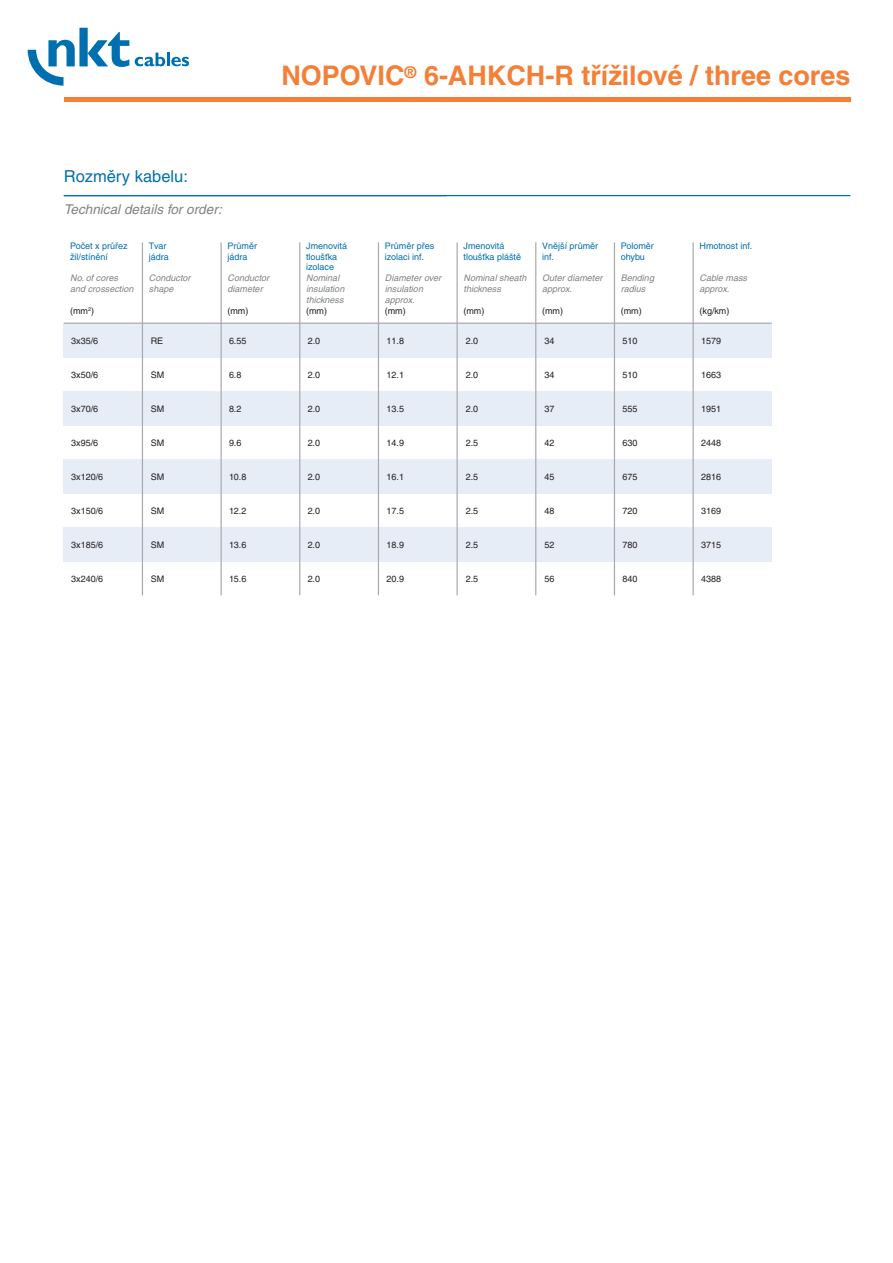
<style>
.page{position:relative;width:893px;height:1263px;background:#fff}
.page>*{position:absolute;margin:0;border:0;box-sizing:border-box;transform-origin:0 0}
.t1{font:700 27px "Helvetica CE";color:#f47f37}
.t2{font:16.5px "Helvetica CE";color:#006faf}
.t3{font:italic 13.5px "Helvetica CE";letter-spacing:.005em;color:#808285}
.t4{font:9px "Helvetica CE";color:#231f20}
.t5{font:italic 9px/10.8px "Helvetica CE";letter-spacing:.005em;color:#808285}
.t6{font:9px/10.8px "Helvetica CE";color:#006faf}
</style>
<div class="page">
<div style="left:64px;top:323px;width:708px;height:34px;background:#e6edf6"></div>
<div style="left:64px;top:391px;width:708px;height:34px;background:#e6edf6"></div>
<div style="left:64px;top:459px;width:708px;height:34px;background:#e6edf6"></div>
<div style="left:64px;top:527px;width:708px;height:34px;background:#e6edf6"></div>
<svg style="left:28px;top:28px;width:101px;height:58px"></svg>
<svg style="left:135px;top:53px;width:54px;height:13px"></svg>
<hr style="left:64px;top:98px;width:786px;height:4px;background:#f47f37">
<hr style="left:64px;top:195px;width:786px;height:1px;background:#006faf">
<hr style="left:142px;top:242px;width:1px;height:353px;background:#a8a9ad">
<hr style="left:221px;top:242px;width:1px;height:353px;background:#a8a9ad">
<hr style="left:299px;top:242px;width:1px;height:353px;background:#a8a9ad">
<hr style="left:64px;top:323px;width:708px;height:1px;background:#a8a9ad">
<hr style="left:378px;top:242px;width:1px;height:353px;background:#a8a9ad">
<hr style="left:456px;top:242px;width:2px;height:353px;background:#a8a9ad">
<hr style="left:535px;top:242px;width:1px;height:353px;background:#a8a9ad">
<hr style="left:614px;top:242px;width:1px;height:353px;background:#a8a9ad">
<hr style="left:692px;top:242px;width:2px;height:353px;background:#a8a9ad">
<h2 class="t2" style="left:64px;top:170px;width:126px">Rozměry kabelu:</h2>
<h3 class="t3" style="left:64px;top:204px;width:160px">Technical details for order:</h3>
<h1 class="t1" style="left:281px;top:66px;width:570px">NOPOVIC<sup>®</sup> 6-AHKCH-R třížilové / three cores</h1>
<p class="t6" style="left:70px;top:241px;width:59px">Počet x průřez žil/stínění</p>
<p class="t5" style="left:70px;top:274px;width:65px">No. of cores and crossection</p>
<p class="t4" style="left:70px;top:307px;width:25px">(mm<sup>2</sup>)</p>
<p class="t4" style="left:71px;top:337px;width:28px">3x35/6</p>
<p class="t4" style="left:151px;top:337px;width:14px">RE</p>
<p class="t4" style="left:229px;top:337px;width:19px">6.55</p>
<p class="t4" style="left:308px;top:337px;width:14px">2.0</p>
<p class="t4" style="left:387px;top:337px;width:19px">11.8</p>
<p class="t4" style="left:466px;top:337px;width:14px">2.0</p>
<p class="t4" style="left:544px;top:337px;width:11px">34</p>
<p class="t4" style="left:622px;top:337px;width:16px">510</p>
<p class="t4" style="left:701px;top:337px;width:21px">1579</p>
<p class="t4" style="left:71px;top:371px;width:28px">3x50/6</p>
<p class="t4" style="left:151px;top:371px;width:15px">SM</p>
<p class="t4" style="left:229px;top:371px;width:14px">6.8</p>
<p class="t4" style="left:308px;top:371px;width:14px">2.0</p>
<p class="t4" style="left:387px;top:371px;width:19px">12.1</p>
<p class="t4" style="left:466px;top:371px;width:14px">2.0</p>
<p class="t4" style="left:544px;top:371px;width:11px">34</p>
<p class="t4" style="left:622px;top:371px;width:16px">510</p>
<p class="t4" style="left:701px;top:371px;width:21px">1663</p>
<p class="t4" style="left:71px;top:405px;width:28px">3x70/6</p>
<p class="t4" style="left:151px;top:405px;width:15px">SM</p>
<p class="t4" style="left:229px;top:405px;width:14px">8.2</p>
<p class="t4" style="left:308px;top:405px;width:14px">2.0</p>
<p class="t4" style="left:387px;top:405px;width:19px">13.5</p>
<p class="t4" style="left:466px;top:405px;width:14px">2.0</p>
<p class="t4" style="left:544px;top:405px;width:11px">37</p>
<p class="t4" style="left:622px;top:405px;width:16px">555</p>
<p class="t4" style="left:701px;top:405px;width:21px">1951</p>
<p class="t4" style="left:71px;top:439px;width:28px">3x95/6</p>
<p class="t4" style="left:151px;top:439px;width:15px">SM</p>
<p class="t4" style="left:229px;top:439px;width:14px">9.6</p>
<p class="t4" style="left:308px;top:439px;width:14px">2.0</p>
<p class="t4" style="left:387px;top:439px;width:19px">14.9</p>
<p class="t4" style="left:466px;top:439px;width:14px">2.5</p>
<p class="t4" style="left:544px;top:439px;width:11px">42</p>
<p class="t4" style="left:622px;top:439px;width:16px">630</p>
<p class="t4" style="left:701px;top:439px;width:21px">2448</p>
<p class="t4" style="left:71px;top:473px;width:33px">3x120/6</p>
<p class="t4" style="left:151px;top:473px;width:15px">SM</p>
<p class="t4" style="left:229px;top:473px;width:19px">10.8</p>
<p class="t4" style="left:308px;top:473px;width:14px">2.0</p>
<p class="t4" style="left:387px;top:473px;width:19px">16.1</p>
<p class="t4" style="left:466px;top:473px;width:14px">2.5</p>
<p class="t4" style="left:544px;top:473px;width:11px">45</p>
<p class="t4" style="left:622px;top:473px;width:16px">675</p>
<p class="t4" style="left:701px;top:473px;width:21px">2816</p>
<p class="t4" style="left:71px;top:507px;width:33px">3x150/6</p>
<p class="t4" style="left:151px;top:507px;width:15px">SM</p>
<p class="t4" style="left:229px;top:507px;width:19px">12.2</p>
<p class="t4" style="left:308px;top:507px;width:14px">2.0</p>
<p class="t4" style="left:387px;top:507px;width:19px">17.5</p>
<p class="t4" style="left:466px;top:507px;width:14px">2.5</p>
<p class="t4" style="left:544px;top:507px;width:11px">48</p>
<p class="t4" style="left:622px;top:507px;width:16px">720</p>
<p class="t4" style="left:701px;top:507px;width:21px">3169</p>
<p class="t4" style="left:71px;top:541px;width:33px">3x185/6</p>
<p class="t4" style="left:151px;top:541px;width:15px">SM</p>
<p class="t4" style="left:229px;top:541px;width:19px">13.6</p>
<p class="t4" style="left:308px;top:541px;width:14px">2.0</p>
<p class="t4" style="left:387px;top:541px;width:19px">18.9</p>
<p class="t4" style="left:466px;top:541px;width:14px">2.5</p>
<p class="t4" style="left:544px;top:541px;width:11px">52</p>
<p class="t4" style="left:622px;top:541px;width:16px">780</p>
<p class="t4" style="left:701px;top:541px;width:21px">3715</p>
<p class="t4" style="left:71px;top:576px;width:33px">3x240/6</p>
<p class="t4" style="left:151px;top:576px;width:15px">SM</p>
<p class="t4" style="left:229px;top:576px;width:19px">15.6</p>
<p class="t4" style="left:308px;top:576px;width:14px">2.0</p>
<p class="t4" style="left:387px;top:576px;width:19px">20.9</p>
<p class="t4" style="left:466px;top:576px;width:14px">2.5</p>
<p class="t4" style="left:544px;top:576px;width:11px">56</p>
<p class="t4" style="left:622px;top:576px;width:16px">840</p>
<p class="t4" style="left:701px;top:576px;width:21px">4388</p>
<p class="t6" style="left:227px;top:241px;width:31px">Průměr jádra</p>
<p class="t5" style="left:227px;top:274px;width:43px">Conductor diameter</p>
<p class="t4" style="left:227px;top:307px;width:22px">(mm)</p>
<p class="t6" style="left:385px;top:241px;width:51px">Průměr přes izolaci inf.</p>
<p class="t5" style="left:385px;top:274px;width:58px">Diameter over insulation approx.</p>
<p class="t4" style="left:385px;top:307px;width:22px">(mm)</p>
<p class="t6" style="left:542px;top:241px;width:58px">Vnější průměr inf.</p>
<p class="t5" style="left:542px;top:274px;width:62px">Outer diameter approx.</p>
<p class="t4" style="left:542px;top:307px;width:22px">(mm)</p>
<p class="t6" style="left:306px;top:241px;width:42px">Jmenovitá tloušťka izolace</p>
<p class="t5" style="left:306px;top:274px;width:40px">Nominal insulation thickness</p>
<p class="t4" style="left:306px;top:307px;width:22px">(mm)</p>
<p class="t6" style="left:463px;top:241px;width:59px">Jmenovitá tloušťka pláště</p>
<p class="t5" style="left:463px;top:274px;width:64px">Nominal sheath thickness</p>
<p class="t4" style="left:463px;top:307px;width:22px">(mm)</p>
<p class="t6" style="left:621px;top:241px;width:35px">Poloměr ohybu</p>
<p class="t5" style="left:621px;top:274px;width:35px">Bending radius</p>
<p class="t4" style="left:621px;top:307px;width:22px">(mm)</p>
<p class="t6" style="left:699px;top:241px;width:54px">Hmotnost inf.</p>
<p class="t5" style="left:699px;top:274px;width:49px">Cable mass approx.</p>
<p class="t4" style="left:699px;top:307px;width:31px">(kg/km)</p>
<p class="t6" style="left:149px;top:241px;width:21px">Tvar jádra</p>
<p class="t5" style="left:149px;top:274px;width:43px">Conductor shape</p>
</div>
